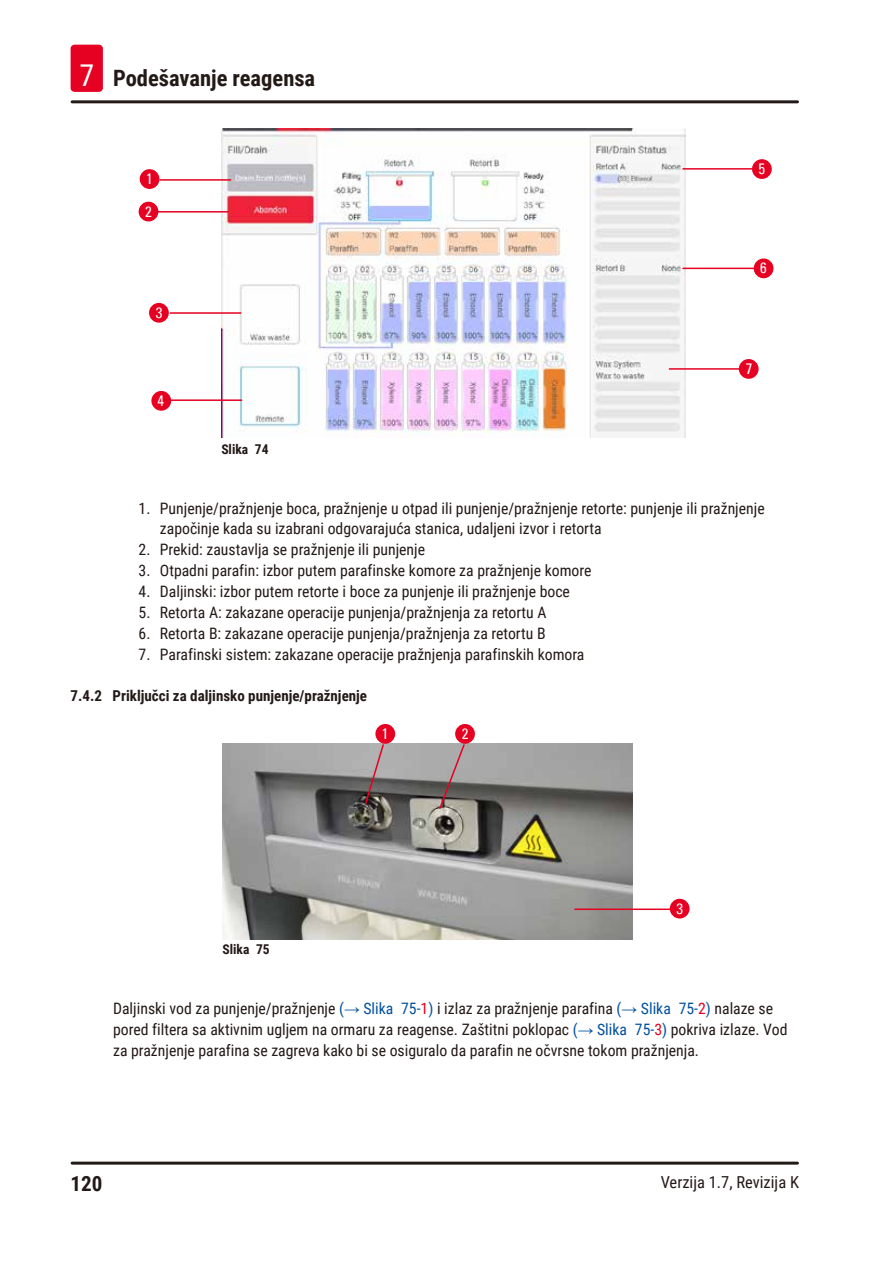
<style>
.page{position:relative;width:893px;height:1263px;background:#fff}
.page>*{position:absolute;margin:0;border:0;box-sizing:border-box;transform-origin:0 0}
.t1{font:700 22.5px "Roboto Condensed";color:#231916}
.t2{font:700 21px "Roboto Condensed";color:#231916}
.t3{font:16.5px "Roboto Condensed";color:#231916}
.Description_text{font:15.75px/20.9px "Roboto Condensed";color:#231916}
.t4{font:700 15px "Roboto Condensed";color:#231916}
.t5{font:condensed 15px "Univers";color:#fff}
.t6{font:700 13.5px "Roboto Condensed";color:#231916}
.s1{font-weight:400;font-size:30px;color:#fff}
.s2{color:#00509e}
.s3{font-family:"Arial";color:#00509e}
.s4{color:#e60021}
</style>
<div class="page">
<hr style="left:72px;top:1161px;width:725px;height:3px;background:#231916">
<hr style="left:72px;top:100px;width:725px;height:3px;background:#231916">
<div style="left:71px;top:45px;width:32px;height:47px;background:#e60021;border-radius:4px"></div>
<img style="left:222px;top:129px;width:464px;height:309px">
<hr style="left:160px;top:179px;width:71px;height:2px;background:#e60021">
<hr style="left:157px;top:211px;width:71px;height:2px;background:#e60021">
<hr style="left:170px;top:312px;width:71px;height:2px;background:#e60021">
<hr style="left:171px;top:399px;width:71px;height:2px;background:#e60021">
<hr style="left:683px;top:168px;width:71px;height:2px;background:#e60021">
<hr style="left:683px;top:268px;width:71px;height:1px;background:#e60021">
<hr style="left:669px;top:368px;width:71px;height:2px;background:#e60021">
<div style="left:140px;top:169px;width:19px;height:20px;background:#e60021;border-radius:50%"></div>
<div style="left:752px;top:159px;width:20px;height:20px;background:#e60021;border-radius:50%"></div>
<div style="left:149px;top:303px;width:20px;height:20px;background:#e60021;border-radius:50%"></div>
<div style="left:739px;top:359px;width:20px;height:20px;background:#e60021;border-radius:50%"></div>
<div style="left:139px;top:202px;width:19px;height:19px;background:#e60021;border-radius:50%"></div>
<div style="left:754px;top:258px;width:19px;height:20px;background:#e60021;border-radius:50%"></div>
<div style="left:151px;top:391px;width:20px;height:20px;background:#e60021;border-radius:50%"></div>
<img style="left:223px;top:743px;width:409px;height:196px">
<svg style="left:364px;top:743px;width:21px;height:63px"></svg>
<svg style="left:438px;top:743px;width:28px;height:67px;background:#978a88"></svg>
<div style="left:375px;top:724px;width:20px;height:20px;background:#e60021;border-radius:50%"></div>
<div style="left:455px;top:724px;width:20px;height:20px;background:#e60021;border-radius:50%"></div>
<hr style="left:575px;top:908px;width:98px;height:2px;background:#e60021">
<div style="left:670px;top:899px;width:20px;height:19px;background:#e60021;border-radius:50%"></div>
<h1 class="t1" style="left:79px;top:63px;width:237px"><span class="s1">7</span> Podešavanje reagensa</h1>
<p class="t5" style="left:146px;top:169px;width:8px">1</p>
<p class="t5" style="left:145px;top:202px;width:8px">2</p>
<p class="t5" style="left:156px;top:303px;width:8px">3</p>
<p class="t5" style="left:157px;top:391px;width:8px">4</p>
<p class="t6" style="left:221px;top:440px;width:49px">Slika 74</p>
<p class="t5" style="left:758px;top:159px;width:8px">5</p>
<p class="t5" style="left:760px;top:259px;width:8px">6</p>
<p class="t5" style="left:746px;top:359px;width:8px">7</p>
<p class="Description_text" style="left:160px;top:497px;width:606px;text-indent:-21px">1. Punjenje/pražnjenje boca, pražnjenje u otpad ili punjenje/pražnjenje retorte: punjenje ili pražnjenje započinje kada su izabrani odgovarajuća stanica, udaljeni izvor i retorta</p>
<p class="Description_text" style="left:139px;top:539px;width:288px">2. Prekid: zaustavlja se pražnjenje ili punjenje</p>
<p class="Description_text" style="left:139px;top:559px;width:454px">3. Otpadni parafin: izbor putem parafinske komore za pražnjenje komore</p>
<p class="Description_text" style="left:139px;top:580px;width:433px">4. Daljinski: izbor putem retorte i boce za punjenje ili pražnjenje boce</p>
<p class="Description_text" style="left:139px;top:601px;width:409px">5. Retorta A: zakazane operacije punjenja/pražnjenja za retortu A</p>
<p class="Description_text" style="left:139px;top:622px;width:408px">6. Retorta B: zakazane operacije punjenja/pražnjenja za retortu B</p>
<p class="Description_text" style="left:139px;top:643px;width:447px">7. Parafinski sistem: zakazane operacije pražnjenja parafinskih komora</p>
<p class="t4" style="left:71px;top:685px;width:298px">7.4.2 Priključci za daljinsko punjenje/pražnjenje</p>
<p class="t6" style="left:223px;top:940px;width:49px">Slika 75</p>
<p class="t5" style="left:382px;top:724px;width:8px">1</p>
<p class="t5" style="left:462px;top:724px;width:8px">2</p>
<p class="t5" style="left:676px;top:899px;width:8px">3</p>
<p class="Description_text" style="left:113px;top:997px;width:676px">Daljinski vod za punjenje/pražnjenje <span class="s2">(</span><span class="s3">→</span> <span class="s2">Slika 75‑</span><span class="s4">1</span><span class="s2">)</span> i izlaz za pražnjenje parafina <span class="s2">(</span><span class="s3">→</span> <span class="s2">Slika 75‑</span><span class="s4">2</span><span class="s2">)</span> nalaze se pored filtera sa aktivnim ugljem na ormaru za reagense. Zaštitni poklopac <span class="s2">(</span><span class="s3">→</span> <span class="s2">Slika 75‑</span><span class="s4">3</span><span class="s2">)</span> pokriva izlaze. Vod za pražnjenje parafina se zagreva kako bi se osiguralo da parafin ne očvrsne tokom pražnjenja.</p>
<h2 class="t2" style="left:71px;top:1169px;width:33px">120</h2>
<p class="t3" style="left:661px;top:1170px;width:140px">Verzija 1.7, Revizija K</p>
</div>
